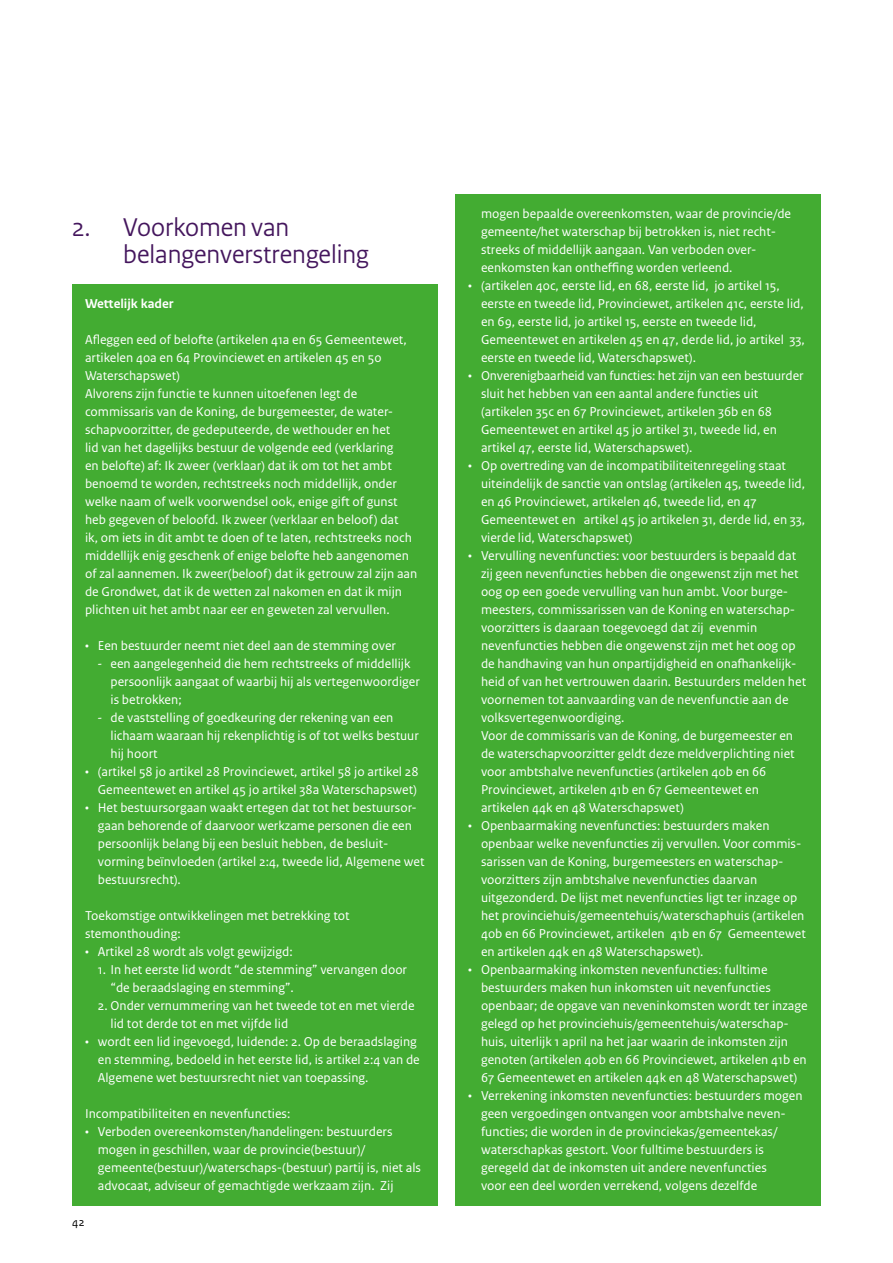
<style>
.page{position:relative;width:893px;height:1263px;background:#fff}
.page>*{position:absolute;margin:0;border:0;box-sizing:border-box;transform-origin:0 0}
.t1{font:27px/27px "Rijksoverheid Sans Heading";color:#44165d}
.t2{font:13.5px/18px "Rijksoverheid Sans Text";color:#fff}
.t3{font:700 13.5px "Rijksoverheid Sans Text";color:#fff}
.t4{font:12px "Rijksoverheid Sans Text";color:#000}
.s1{font-family:"Rijksoverheid Serif"}
</style>
<div class="page">
<div style="left:72px;top:284px;width:365px;height:39px;background:#43ac32"></div>
<div style="left:72px;top:320px;width:365px;height:75px;background:#43ac32"></div>
<div style="left:72px;top:374px;width:365px;height:255px;background:#43ac32"></div>
<div style="left:72px;top:626px;width:365px;height:39px;background:#43ac32"></div>
<div style="left:72px;top:644px;width:365px;height:75px;background:#43ac32"></div>
<div style="left:72px;top:698px;width:365px;height:75px;background:#43ac32"></div>
<div style="left:72px;top:752px;width:365px;height:57px;background:#43ac32"></div>
<div style="left:72px;top:788px;width:365px;height:111px;background:#43ac32"></div>
<div style="left:72px;top:896px;width:365px;height:57px;background:#43ac32"></div>
<div style="left:72px;top:950px;width:365px;height:57px;background:#43ac32"></div>
<div style="left:72px;top:986px;width:365px;height:57px;background:#43ac32"></div>
<div style="left:72px;top:1022px;width:365px;height:75px;background:#43ac32"></div>
<div style="left:72px;top:1094px;width:365px;height:39px;background:#43ac32"></div>
<div style="left:72px;top:1112px;width:365px;height:93px;background:#43ac32"></div>
<div style="left:455px;top:194px;width:366px;height:93px;background:#43ac32"></div>
<div style="left:455px;top:266px;width:366px;height:111px;background:#43ac32"></div>
<div style="left:455px;top:356px;width:366px;height:111px;background:#43ac32"></div>
<div style="left:455px;top:446px;width:366px;height:111px;background:#43ac32"></div>
<div style="left:455px;top:536px;width:366px;height:291px;background:#43ac32"></div>
<div style="left:455px;top:806px;width:366px;height:165px;background:#43ac32"></div>
<div style="left:455px;top:950px;width:366px;height:147px;background:#43ac32"></div>
<div style="left:455px;top:1076px;width:366px;height:129px;background:#43ac32"></div>
<h1 class="t1" style="left:123px;top:214px;width:247px;text-indent:-51px">2. Voorkomen van belangenverstrengeling</h1>
<p class="t3" style="left:85px;top:296px;width:90px">Wettelijk kader</p>
<p class="t2" style="left:85px;top:331px;width:334px">Afleggen eed of belofte (artikelen 41a en 65 Gemeentewet, artikelen 40a en 64 Provinciewet en artikelen 45 en 50<br>Waterschapswet)<br>Alvorens zijn functie te kunnen uitoefenen legt de commissaris van de Koning, de burgemeester, de water&shy;schapvoorzitter, de gedeputeerde, de wethouder en het<br>lid van het dagelijks bestuur de volgende eed (verklaring<br>en belofte) af: Ik zweer (verklaar) dat ik om tot het ambt benoemd te worden, rechtstreeks noch middellijk, onder welke naam of welk voorwendsel ook, enige gift of gunst heb gegeven of beloofd. Ik zweer (verklaar en beloof) dat<br>ik, om iets in dit ambt te doen of te laten, rechtstreeks noch middellijk enig geschenk of enige belofte heb aangenomen of zal aannemen. Ik zweer(beloof) dat ik getrouw zal zijn aan de Grondwet, dat ik de wetten zal nakomen en dat ik mijn plichten uit het ambt naar eer en geweten zal vervullen.</p>
<p class="t2" style="left:85px;top:637px;width:313px">• Een bestuurder neemt niet deel aan de stemming over</p>
<p class="t2" style="left:111px;top:655px;width:311px;text-indent:-13px"><span class="s1">-</span> een aangelegenheid die hem rechtstreeks of middellijk persoonlijk aangaat of waarbij hij als vertegenwoordiger is betrokken;</p>
<p class="t2" style="left:111px;top:709px;width:310px;text-indent:-13px"><span class="s1">-</span> de vaststelling of goedkeuring der rekening van een lichaam waaraan hij rekenplichtig is of tot welks bestuur hij hoort</p>
<p class="t2" style="left:85px;top:763px;width:335px;text-align:right">• (artikel 58 jo artikel 28 Provinciewet, artikel 58 jo artikel 28<br>Gemeentewet en artikel 45 jo artikel 38a Waterschapswet)</p>
<p class="t2" style="left:98px;top:799px;width:328px;text-indent:-13px">• Het bestuursorgaan waakt ertegen dat tot het bestuursor&shy;gaan behorende of daarvoor werkzame personen die een persoonlijk belang bij een besluit hebben, de besluit&shy;vorming beïnvloeden (artikel 2:4, tweede lid, Algemene wet bestuursrecht).</p>
<p class="t2" style="left:85px;top:907px;width:266px">Toekomstige ontwikkelingen met betrekking tot stemonthouding:</p>
<p class="t2" style="left:85px;top:943px;width:209px">• Artikel 28 wordt als volgt gewijzigd:</p>
<p class="t2" style="left:111px;top:961px;width:298px;text-indent:-13px">1. In het eerste lid wordt “de stemming” vervangen door “de beraadslaging en stemming”.</p>
<p class="t2" style="left:111px;top:997px;width:305px;text-indent:-13px">2. Onder vernummering van het tweede tot en met vierde lid tot derde tot en met vijfde lid</p>
<p class="t2" style="left:98px;top:1033px;width:323px;text-indent:-13px">• wordt een lid ingevoegd, luidende: 2. Op de beraadslaging en stemming, bedoeld in het eerste lid, is artikel 2:4 van de<br>Algemene wet bestuursrecht niet van toepassing.</p>
<p class="t2" style="left:85px;top:1105px;width:207px">Incompatibiliteiten en nevenfuncties:</p>
<p class="t2" style="left:98px;top:1123px;width:325px;text-indent:-13px">• Verboden overeenkomsten/handelingen: bestuurders mogen in geschillen, waar de provincie(bestuur)/ gemeente(bestuur)/waterschaps-(bestuur) partij is, niet als advocaat, adviseur of gemachtigde werkzaam zijn. Zij</p>
<p class="t4" style="left:72px;top:1215px;width:14px">42</p>
<p class="t2" style="left:481px;top:205px;width:312px">mogen bepaalde overeenkomsten, waar de provincie/de gemeente/het waterschap bij betrokken is, niet recht&shy;streeks of middellijk aangaan. Van verboden over&shy;eenkomsten kan ontheffing worden verleend.</p>
<p class="t2" style="left:481px;top:277px;width:325px;text-indent:-13px">• (artikelen 40c, eerste lid, en 68, eerste lid, jo artikel 15, eerste en tweede lid, Provinciewet, artikelen 41c, eerste lid, en 69, eerste lid, jo artikel 15, eerste en tweede lid, Gemeentewet en artikelen 45 en 47, derde lid, jo artikel 33, eerste en tweede lid, Waterschapswet).</p>
<p class="t2" style="left:481px;top:367px;width:324px;text-indent:-13px">• Onverenigbaarheid van functies: het zijn van een bestuurder sluit het hebben van een aantal andere functies uit (artikelen 35c en 67 Provinciewet, artikelen 36b en 68<br>Gemeentewet en artikel 45 jo artikel 31, tweede lid, en artikel 47, eerste lid, Waterschapswet).</p>
<p class="t2" style="left:481px;top:457px;width:326px;text-indent:-13px">• Op overtreding van de incompatibiliteitenregeling staat uiteindelijk de sanctie van ontslag (artikelen 45, tweede lid, en 46 Provinciewet, artikelen 46, tweede lid, en 47<br>Gemeentewet en artikel 45 jo artikelen 31, derde lid, en 33, vierde lid, Waterschapswet)</p>
<p class="t2" style="left:481px;top:547px;width:327px;text-indent:-13px">• Vervulling nevenfuncties: voor bestuurders is bepaald dat zij geen nevenfuncties hebben die ongewenst zijn met het oog op een goede vervulling van hun ambt. Voor burge&shy;meesters, commissarissen van de Koning en waterschap&shy;voorzitters is daaraan toegevoegd dat zij evenmin nevenfuncties hebben die ongewenst zijn met het oog op de handhaving van hun onpartijdigheid en onafhankelijk&shy;heid of van het vertrouwen daarin. Bestuurders melden het voornemen tot aanvaarding van de nevenfunctie aan de volksvertegenwoordiging.<br>Voor de commissaris van de Koning, de burgemeester en de waterschapvoorzitter geldt deze meldverplichting niet voor ambtshalve nevenfuncties (artikelen 40b en 66<br>Provinciewet, artikelen 41b en 67 Gemeentewet en artikelen 44k en 48 Waterschapswet)</p>
<p class="t2" style="left:481px;top:817px;width:326px;text-indent:-13px">• Openbaarmaking nevenfuncties: bestuurders maken openbaar welke nevenfuncties zij vervullen. Voor commis&shy;sarissen van de Koning, burgemeesters en waterschap&shy;voorzitters zijn ambtshalve nevenfuncties daarvan uitgezonderd. De lijst met nevenfuncties ligt ter inzage op het provinciehuis/gemeentehuis/waterschaphuis (artikelen 40b en 66 Provinciewet, artikelen 41b en 67 Gemeentewet en artikelen 44k en 48 Waterschapswet).</p>
<p class="t2" style="left:481px;top:961px;width:328px;text-indent:-13px">• Openbaarmaking inkomsten nevenfuncties: fulltime bestuurders maken hun inkomsten uit nevenfuncties openbaar; de opgave van neveninkomsten wordt ter inzage gelegd op het provinciehuis/gemeentehuis/waterschap&shy;huis, uiterlijk 1 april na het jaar waarin de inkomsten zijn genoten (artikelen 40b en 66 Provinciewet, artikelen 41b en 67 Gemeentewet en artikelen 44k en 48 Waterschapswet)</p>
<p class="t2" style="left:481px;top:1087px;width:323px;text-indent:-13px">• Verrekening inkomsten nevenfuncties: bestuurders mogen geen vergoedingen ontvangen voor ambtshalve neven&shy;functies; die worden in de provinciekas/gemeentekas/ waterschapkas gestort. Voor fulltime bestuurders is geregeld dat de inkomsten uit andere nevenfuncties<br>voor een deel worden verrekend, volgens dezelfde</p>
</div>
